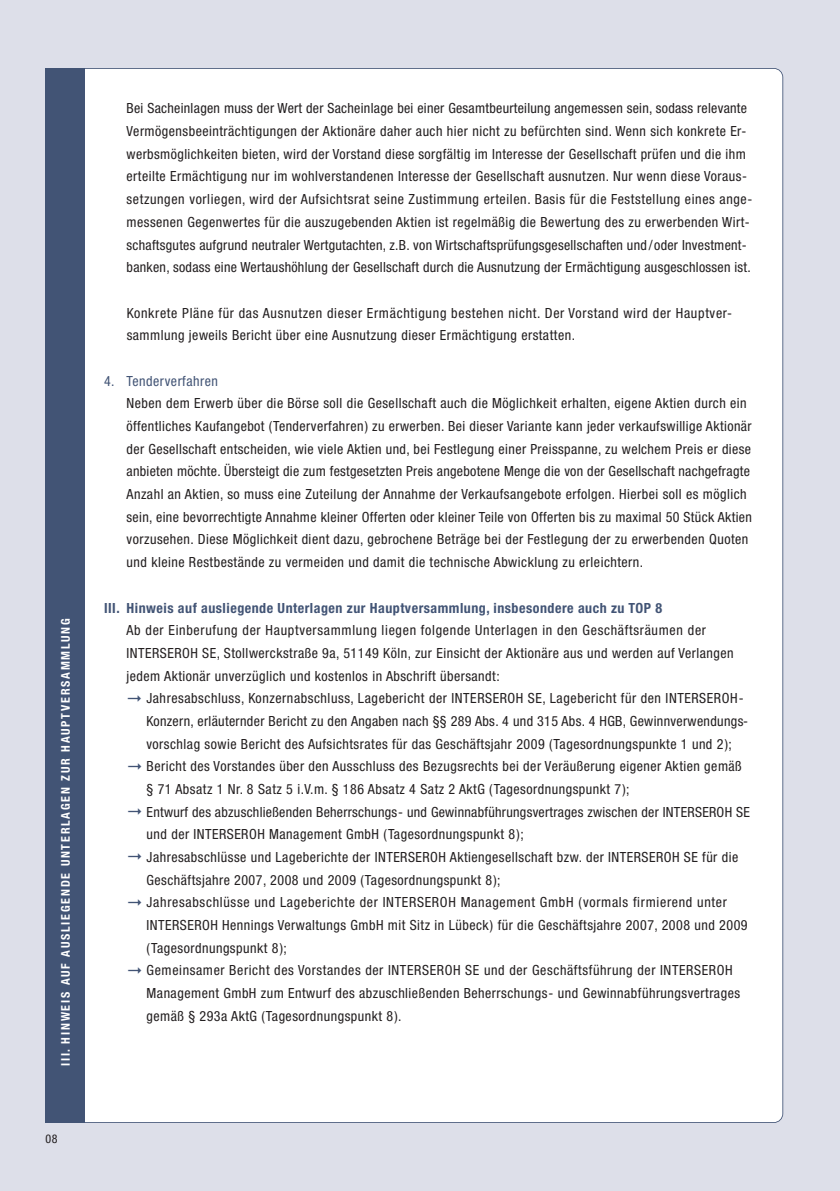
<style>
.page{position:relative;width:840px;height:1191px;background:#fff}
.page>*{position:absolute;margin:0;border:0;box-sizing:border-box;transform-origin:0 0}
.t1{font:condensed 14px/22.6px "Helvetica Neue";letter-spacing:.035em;color:#231f20}
.t2{font:700 condensed 14px "Helvetica Neue";letter-spacing:.035em;color:#425475}
.t3{font:condensed 14px "Helvetica Neue";letter-spacing:.035em;color:#425475}
.t4{font:700 condensed 12px "Helvetica Neue";letter-spacing:.15em;color:#fff}
.t5{font:condensed 12px "Helvetica Neue";color:#231f20}
</style>
<div class="page">
<div style="left:0;top:0;width:839px;height:1191px;background:#dddfe9"></div>
<div style="left:46px;top:69px;width:736px;height:1053px;background:#fff;border-radius:9px"></div>
<div style="left:45px;top:68px;width:40px;height:1055px;background:#425475"></div>
<p class="t4" style="left:61px;top:1066px;width:449px;rotate:-90deg">III. HINWEIS AUF AUSLIEGENDE UNTERLAGEN ZUR HAUPTVERSAMMLUNG</p>
<p class="t5" style="left:45px;top:1134px;width:14px">08</p>
<p class="t1" style="left:126px;top:98px;width:627px">Bei Sacheinlagen muss der Wert der Sacheinlage bei einer Gesamtbeurteilung angemessen sein, sodass relevante Vermögensbeeinträchtigungen der Aktionäre daher auch hier nicht zu befürchten sind. Wenn sich konkrete Er&shy;werbsmöglichkeiten bieten, wird der Vorstand diese sorgfältig im Interesse der Gesellschaft prüfen und die ihm erteilte Ermächtigung nur im wohlverstandenen Interesse der Gesellschaft ausnutzen. Nur wenn diese Voraus&shy;setzungen vorliegen, wird der Aufsichtsrat seine Zustimmung erteilen. Basis für die Feststellung eines ange&shy;messenen Gegenwertes für die auszugebenden Aktien ist regelmäßig die Bewertung des zu erwerbenden Wirt - schaftsgutes aufgrund neutraler Wertgutachten, z.B. von Wirtschaftsprüfungsgesellschaften und/oder Investment&shy;banken, sodass eine Wertaushöhlung der Gesellschaft durch die Ausnutzung der Ermächtigung ausgeschlossen ist.</p>
<p class="t1" style="left:127px;top:302px;width:606px">Konkrete Pläne für das Ausnutzen dieser Ermächtigung bestehen nicht. Der Vorstand wird der Hauptver&shy;sammlung jeweils Bericht über eine Ausnutzung dieser Ermächtigung erstatten.</p>
<p class="t3" style="left:104px;top:376px;width:115px">4. Tenderverfahren</p>
<p class="t1" style="left:126px;top:393px;width:626px">Neben dem Erwerb über die Börse soll die Gesellschaft auch die Möglichkeit erhalten, eigene Aktien durch ein öffentliches Kaufangebot (Tenderverfahren) zu erwerben. Bei dieser Variante kann jeder verkaufswillige Aktionär der Gesellschaft entscheiden, wie viele Aktien und, bei Festlegung einer Preisspanne, zu welchem Preis er diese anbieten möchte. Übersteigt die zum festgesetzten Preis angebotene Menge die von der Gesellschaft nachgefragte Anzahl an Aktien, so muss eine Zuteilung der Annahme der Verkaufsangebote erfolgen. Hierbei soll es möglich sein, eine bevorrechtigte Annahme kleiner Offerten oder kleiner Teile von Offerten bis zu maximal 50 Stück Aktien vorzusehen. Diese Möglichkeit dient dazu, gebrochene Beträge bei der Festlegung der zu erwerbenden Quoten und kleine Restbestände zu vermeiden und damit die technische Abwicklung zu erleichtern.</p>
<p class="t2" style="left:104px;top:602px;width:559px">III. Hinweis auf ausliegende Unterlagen zur Hauptversammlung, insbesondere auch zu TOP 8</p>
<p class="t1" style="left:126px;top:620px;width:608px">Ab der Einberufung der Hauptversammlung liegen folgende Unterlagen in den Geschäftsräumen der<br>INTERSEROH SE, Stollwerckstraße 9a, 51149 Köln, zur Einsicht der Aktionäre aus und werden auf Verlangen jedem Aktionär unverzüglich und kostenlos in Abschrift übersandt:</p>
<p class="t1" style="left:146px;top:688px;width:604px">Jahresabschluss, Konzernabschluss, Lagebericht der INTERSEROH SE, Lagebericht für den INTERSEROH-Konzern, erläuternder Bericht zu den Angaben nach §§ 289 Abs. 4 und 315 Abs. 4 HGB, Gewinnverwendungs&shy;vorschlag sowie Bericht des Aufsichtsrates für das Geschäftsjahr 2009 (Tagesordnungspunkte 1 und 2); Bericht des Vorstandes über den Ausschluss des Bezugsrechts bei der Veräußerung eigener Aktien gemäß § 71 Absatz 1 Nr. 8 Satz 5 i.V.m. § 186 Absatz 4 Satz 2 AktG (Tagesordnungspunkt 7);<br>Entwurf des abzuschließenden Beherrschungs- und Gewinnabführungsvertrages zwischen der INTERSEROH SE und der INTERSEROH Management GmbH (Tagesordnungspunkt 8);<br>Jahresabschlüsse und Lageberichte der INTERSEROH Aktiengesellschaft bzw. der INTERSEROH SE für die Geschäftsjahre 2007, 2008 und 2009 (Tagesordnungspunkt 8);<br>Jahresabschlüsse und Lageberichte der INTERSEROH Management GmbH (vormals firmierend unter INTERSEROH Hennings Verwaltungs GmbH mit Sitz in Lübeck) für die Geschäftsjahre 2007, 2008 und 2009 (Tagesordnungspunkt 8);<br>Gemeinsamer Bericht des Vorstandes der INTERSEROH SE und der Geschäftsführung der INTERSEROH Management GmbH zum Entwurf des abzuschließenden Beherrschungs- und Gewinnabführungsvertrages gemäß § 293a AktG (Tagesordnungspunkt 8).</p>
</div>
